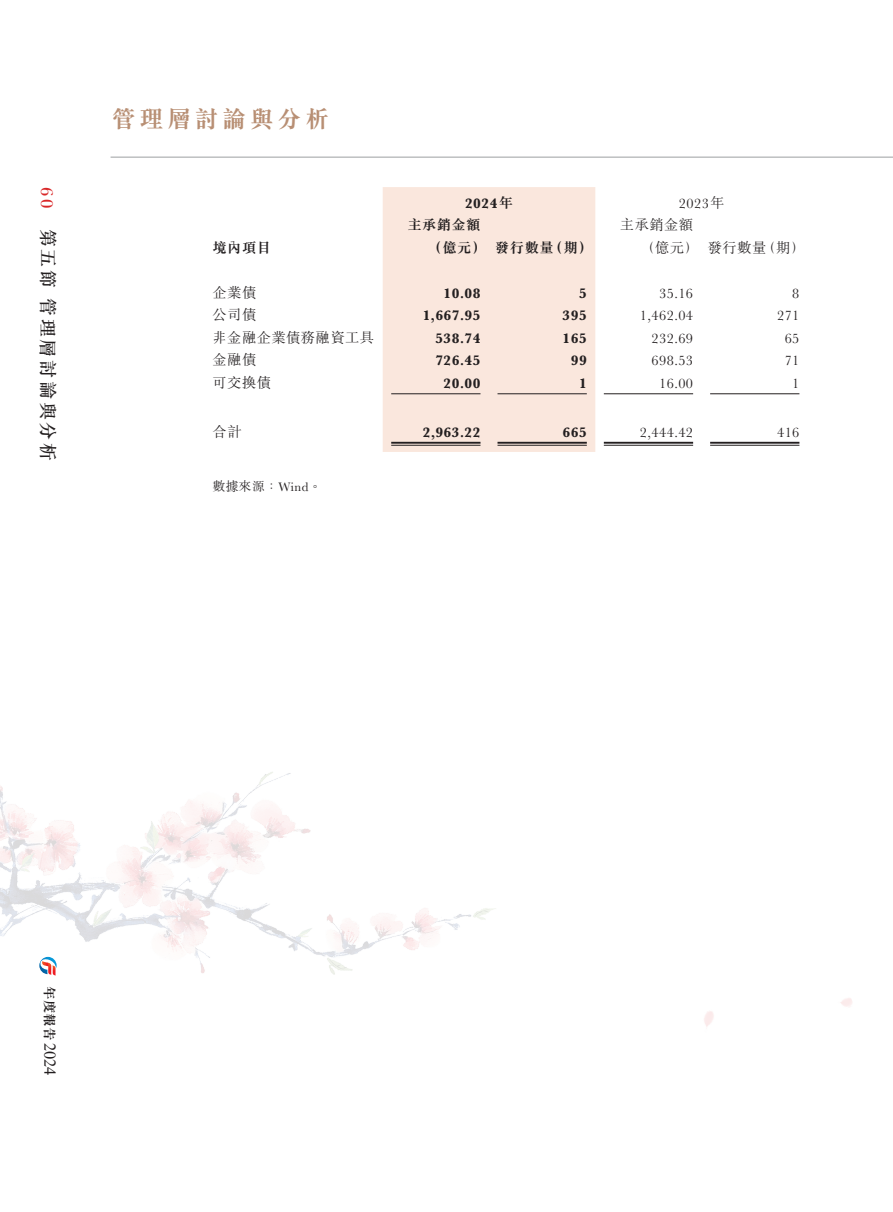
<style>
.page{position:relative;width:893px;height:1212px;background:#fff}
.page>*{position:absolute;margin:0;border:0;box-sizing:border-box;transform-origin:0 0}
.t1{font:700 24px "M Sung HK";letter-spacing:.15em;color:#b88f74}
.t2{font:500 18px "M Sung HK";letter-spacing:.15em;color:#231f20}
.t3{font:300 14.25px/22.5px "M Sung HK";letter-spacing:.035em;color:#231f20}
.t4{font:700 14.25px/22.5px "M Sung HK";letter-spacing:.035em;color:#231f20}
.t5{font:700 13.5px "M Sung HK";color:#231f20}
.t6{font:300 12.75px "M Sung HK";letter-spacing:.035em;color:#231f20}
.s1{color:#d92728}
.s2{font-family:"Times New Roman";font-weight:400;font-size:16.5px}
</style>
<div class="page">
<img style="left:704px;top:998px;width:148px;height:29px">
<img style="left:0;top:772px;width:496px;height:204px">
<svg style="left:39px;top:957px;width:18px;height:18px"></svg>
<hr style="left:111px;top:157px;width:782px;height:1px;background:#9d9fa2">
<div style="left:383px;top:187px;width:212px;height:265px;background:#fae7dd"></div>
<hr style="left:391px;top:393px;width:89px;height:1px;background:#231f20">
<hr style="left:497px;top:393px;width:90px;height:1px;background:#231f20">
<hr style="left:604px;top:393px;width:89px;height:1px;background:#231f20">
<hr style="left:710px;top:393px;width:89px;height:1px;background:#231f20">
<hr style="left:391px;top:442px;width:89px;height:2px;background:#231f20">
<hr style="left:391px;top:445px;width:89px;height:1px;background:#231f20">
<hr style="left:497px;top:442px;width:90px;height:2px;background:#231f20">
<hr style="left:497px;top:445px;width:90px;height:1px;background:#231f20">
<hr style="left:604px;top:442px;width:89px;height:2px;background:#231f20">
<hr style="left:604px;top:445px;width:89px;height:1px;background:#231f20">
<hr style="left:710px;top:442px;width:89px;height:2px;background:#231f20">
<hr style="left:710px;top:445px;width:89px;height:1px;background:#231f20">
<p class="t2" style="left:60px;top:187px;width:275px;rotate:90deg"><span class="s1">60</span> 第五節 管理層討論與分析</p>
<h1 class="t1" style="left:112px;top:107px;width:219px">管理層討論與分析</h1>
<p class="t4" style="left:213px;top:236px;width:60px">境內項目</p>
<p class="t4" style="left:465px;top:191px;width:49px">2024年</p>
<p class="t3" style="left:679px;top:190px;width:47px">2023年</p>
<p class="t4" style="left:428px;top:214px;width:166px;text-indent:-20px">主承銷金額<br>（億元） 發行數量（期）</p>
<p class="t3" style="left:640px;top:213px;width:166px;text-indent:-20px">主承銷金額<br>（億元） 發行數量（期）</p>
<p class="t3" style="left:213px;top:280px;width:45px">企業債</p>
<p class="t4" style="left:444px;top:281px;width:38px">10.08</p>
<p class="t4" style="left:579px;top:281px;width:9px">5</p>
<p class="t3" style="left:659px;top:280px;width:35px">35.16</p>
<p class="t3" style="left:792px;top:280px;width:9px">8</p>
<p class="t3" style="left:213px;top:303px;width:45px">公司債</p>
<p class="t4" style="left:423px;top:304px;width:59px">1,667.95</p>
<p class="t4" style="left:563px;top:304px;width:26px">395</p>
<p class="t3" style="left:640px;top:303px;width:55px">1,462.04</p>
<p class="t3" style="left:777px;top:303px;width:24px">271</p>
<p class="t3" style="left:213px;top:325px;width:163px">非金融企業債務融資工具</p>
<p class="t4" style="left:435px;top:326px;width:47px">538.74</p>
<p class="t4" style="left:563px;top:326px;width:26px">165</p>
<p class="t3" style="left:652px;top:325px;width:43px">232.69</p>
<p class="t3" style="left:785px;top:325px;width:16px">65</p>
<p class="t3" style="left:213px;top:348px;width:45px">金融債</p>
<p class="t4" style="left:435px;top:349px;width:47px">726.45</p>
<p class="t4" style="left:571px;top:349px;width:17px">99</p>
<p class="t3" style="left:652px;top:348px;width:43px">698.53</p>
<p class="t3" style="left:785px;top:348px;width:16px">71</p>
<p class="t3" style="left:213px;top:370px;width:60px">可交換債</p>
<p class="t4" style="left:444px;top:371px;width:38px">20.00</p>
<p class="t4" style="left:579px;top:371px;width:9px">1</p>
<p class="t3" style="left:659px;top:370px;width:35px">16.00</p>
<p class="t3" style="left:792px;top:370px;width:9px">1</p>
<p class="t3" style="left:213px;top:420px;width:30px">合計</p>
<p class="t4" style="left:423px;top:421px;width:59px">2,963.22</p>
<p class="t4" style="left:563px;top:421px;width:26px">665</p>
<p class="t3" style="left:640px;top:420px;width:55px">2,444.42</p>
<p class="t3" style="left:777px;top:420px;width:24px">416</p>
<p class="t6" style="left:213px;top:477px;width:110px">數據來源：Wind。</p>
<p class="t5" style="left:56px;top:986px;width:90px;rotate:90deg">年度報告 <span class="s2">2024</span></p>
</div>
